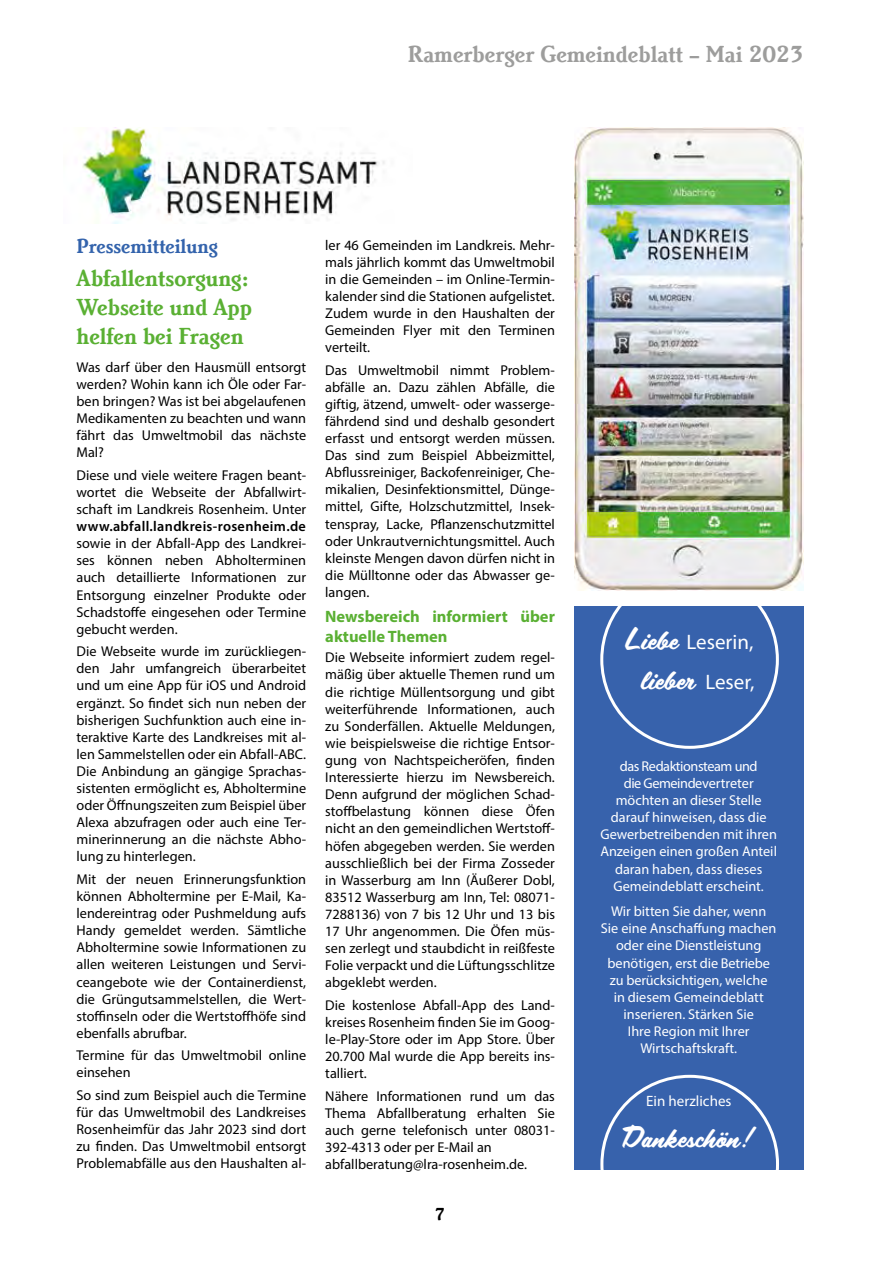
<style>
.page{position:relative;width:893px;height:1263px;background:#fff}
.page>*{position:absolute;margin:0;border:0;box-sizing:border-box;transform-origin:0 0}
.t1{font:27px "Scriptorama JF Tradeshow";color:#fff}
.t2{font:700 24px/28.8px "Brighton EF";color:#5ab033}
.t3{font:700 24px "Brighton EF";color:#9d9d9c}
.t4{font:700 21px "Brighton EF";color:#3363ac}
.t5{font:21px "Myriad Pro";color:#fff}
.t6{font:700 18px "Brighton EF";color:#000}
.t7{font:700 16.5px/19.8px "Myriad Pro";color:#5ab033}
.t8{font:15px "Myriad Pro";color:#fff}
.t9{font:14.25px/17.1px "Myriad Pro";color:#000;text-align:justify}
.t10{font:14.25px/17.1px "Myriad Pro";color:#fff;text-align:center}
.t11{font:600 14.25px "Myriad Pro";letter-spacing:.025em;color:#000}
.s1{font-family:"Scriptorama JF Tradeshow";font-size:27px}
.s2{font-family:"Myriad Pro";font-size:21px}
</style>
<div class="page">
<div style="left:574px;top:606px;width:230px;height:563px;background:#3762ac"></div>
<img style="left:82px;top:128px;width:303px;height:95px">
<img style="left:574px;top:127px;width:230px;height:463px">
<h2 class="t3" style="left:408px;top:40px;width:397px">Ramerberger Gemeindeblatt – Mai 2023</h2>
<h3 class="t4" style="left:77px;top:234px;width:143px">Pressemitteilung</h3>
<h2 class="t2" style="left:77px;top:263px;width:177px">Abfallentsorgung:<br>Webseite und App helfen bei Fragen</h2>
<p class="t9" style="left:77px;top:358px;width:231px">Was darf über den Hausmüll entsorgt werden? Wohin kann ich Öle oder Far&shy;ben bringen? Was ist bei abgelaufenen Medikamenten zu beachten und wann fährt das Umweltmobil das nächste Mal?</p>
<p class="t9" style="left:77px;top:466px;width:231px">Diese und viele weitere Fragen beant&shy;wortet die Webseite der Abfallwirt&shy;schaft im Landkreis Rosenheim. Unter</p>
<p class="t11" style="left:77px;top:517px;width:231px">www.abfall.landkreis-rosenheim.de</p>
<p class="t9" style="left:77px;top:535px;width:231px">sowie in der Abfall-App des Landkrei&shy;ses können neben Abholterminen auch detaillierte Informationen zur Entsorgung einzelner Produkte oder Schadstoffe eingesehen oder Termine gebucht werden.</p>
<p class="t9" style="left:77px;top:643px;width:231px">Die Webseite wurde im zurückliegen&shy;den Jahr umfangreich überarbeitet und um eine App für iOS und Android ergänzt. So findet sich nun neben der bisherigen Suchfunktion auch eine in&shy;teraktive Karte des Landkreises mit al&shy;len Sammelstellen oder ein Abfall-ABC.<br>Die Anbindung an gängige Sprachas&shy;sistenten ermöglicht es, Abholtermine oder Öffnungszeiten zum Beispiel über Alexa abzufragen oder auch eine Ter&shy;minerinnerung an die nächste Abho&shy;lung zu hinterlegen.</p>
<p class="t9" style="left:77px;top:870px;width:231px">Mit der neuen Erinnerungsfunktion können Abholtermine per E-Mail, Ka&shy;lendereintrag oder Pushmeldung aufs Handy gemeldet werden. Sämtliche Abholtermine sowie Informationen zu allen weiteren Leistungen und Servi&shy;ceangebote wie der Containerdienst, die Grüngutsammelstellen, die Wert&shy;stoffinseln oder die Wertstoffhöfe sind ebenfalls abrufbar.</p>
<p class="t9" style="left:77px;top:1047px;width:231px">Termine für das Umweltmobil online einsehen</p>
<p class="t9" style="left:77px;top:1086px;width:231px">So sind zum Beispiel auch die Termine für das Umweltmobil des Landkreises Rosenheimfür das Jahr 2023 sind dort zu finden. Das Umweltmobil entsorgt Problemabfälle aus den Haushalten al-</p>
<p class="t9" style="left:325px;top:236px;width:231px">ler 46 Gemeinden im Landkreis. Mehr&shy;mals jährlich kommt das Umweltmobil in die Gemeinden – im Online-Termin&shy;kalender sind die Stationen aufgelistet.<br>Zudem wurde in den Haushalten der Gemeinden Flyer mit den Terminen verteilt.</p>
<p class="t9" style="left:325px;top:361px;width:231px">Das Umweltmobil nimmt Problem&shy;abfälle an. Dazu zählen Abfälle, die giftig, ätzend, umwelt- oder wasserge&shy;fährdend sind und deshalb gesondert erfasst und entsorgt werden müssen.<br>Das sind zum Beispiel Abbeizmittel, Abflussreiniger, Backofenreiniger, Che&shy;mikalien, Desinfektionsmittel, Dünge&shy;mittel, Gifte, Holzschutzmittel, Insek&shy;tenspray, Lacke, Pflanzenschutzmittel oder Unkrautvernichtungsmittel. Auch kleinste Mengen davon dürfen nicht in die Mülltonne oder das Abwasser ge&shy;langen.</p>
<p class="t7" style="left:325px;top:606px;width:231px">Newsbereich informiert über aktuelle Themen</p>
<p class="t9" style="left:325px;top:649px;width:231px">Die Webseite informiert zudem regel&shy;mäßig über aktuelle Themen rund um die richtige Müllentsorgung und gibt weiterführende Informationen, auch zu Sonderfällen. Aktuelle Meldungen, wie beispielsweise die richtige Entsor&shy;gung von Nachtspeicheröfen, finden Interessierte hierzu im Newsbereich.<br>Denn aufgrund der möglichen Schad&shy;stoffbelastung können diese Öfen nicht an den gemeindlichen Wertstoff&shy;höfen abgegeben werden. Sie werden ausschließlich bei der Firma Zosseder in Wasserburg am Inn (Äußerer Dobl, 83512 Wasserburg am Inn, Tel: 08071- 7288136) von 7 bis 12 Uhr und 13 bis 17 Uhr angenommen. Die Öfen müs&shy;sen zerlegt und staubdicht in reißfeste Folie verpackt und die Lüftungsschlitze abgeklebt werden.</p>
<p class="t9" style="left:325px;top:996px;width:231px">Die kostenlose Abfall-App des Land&shy;kreises Rosenheim finden Sie im Goog&shy;le-Play-Store oder im App Store. Über 20.700 Mal wurde die App bereits ins&shy;talliert.</p>
<p class="t9" style="left:325px;top:1087px;width:231px;text-align:left">Nähere Informationen rund um das Thema Abfallberatung erhalten Sie auch gerne telefonisch unter 08031- 392-4313 oder per E-Mail an abfallberatung@lra-rosenheim.de.</p>
<p class="t6" style="left:435px;top:1203px;width:12px">7</p>
<h3 class="t5" style="left:624px;top:629px;width:131px"><span class="s1">Liebe</span> Leserin,</h3>
<h1 class="t1" style="left:640px;top:660px;width:116px">lieber <span class="s2">Leser,</span></h1>
<p class="t10" style="left:600px;top:757px;width:178px">das Redaktionsteam und<br>die Gemeindevertreter möchten an dieser Stelle darauf hinweisen, dass die<br>Gewerbetreibenden mit ihren<br>Anzeigen einen großen Anteil daran haben, dass dieses<br>Gemeindeblatt erscheint.</p>
<p class="t10" style="left:601px;top:903px;width:177px">Wir bitten Sie daher, wenn<br>Sie eine Anschaffung machen oder eine Dienstleistung benötigen, erst die Betriebe zu berücksichtigen, welche<br>in diesem Gemeindeblatt inserieren. Stärken Sie<br>Ihre Region mit Ihrer<br>Wirtschaftskraft.</p>
<p class="t8" style="left:646px;top:1091px;width:87px">Ein herzliches</p>
<h1 class="t1" style="left:621px;top:1118px;width:137px">Dankeschön!</h1>
</div>
